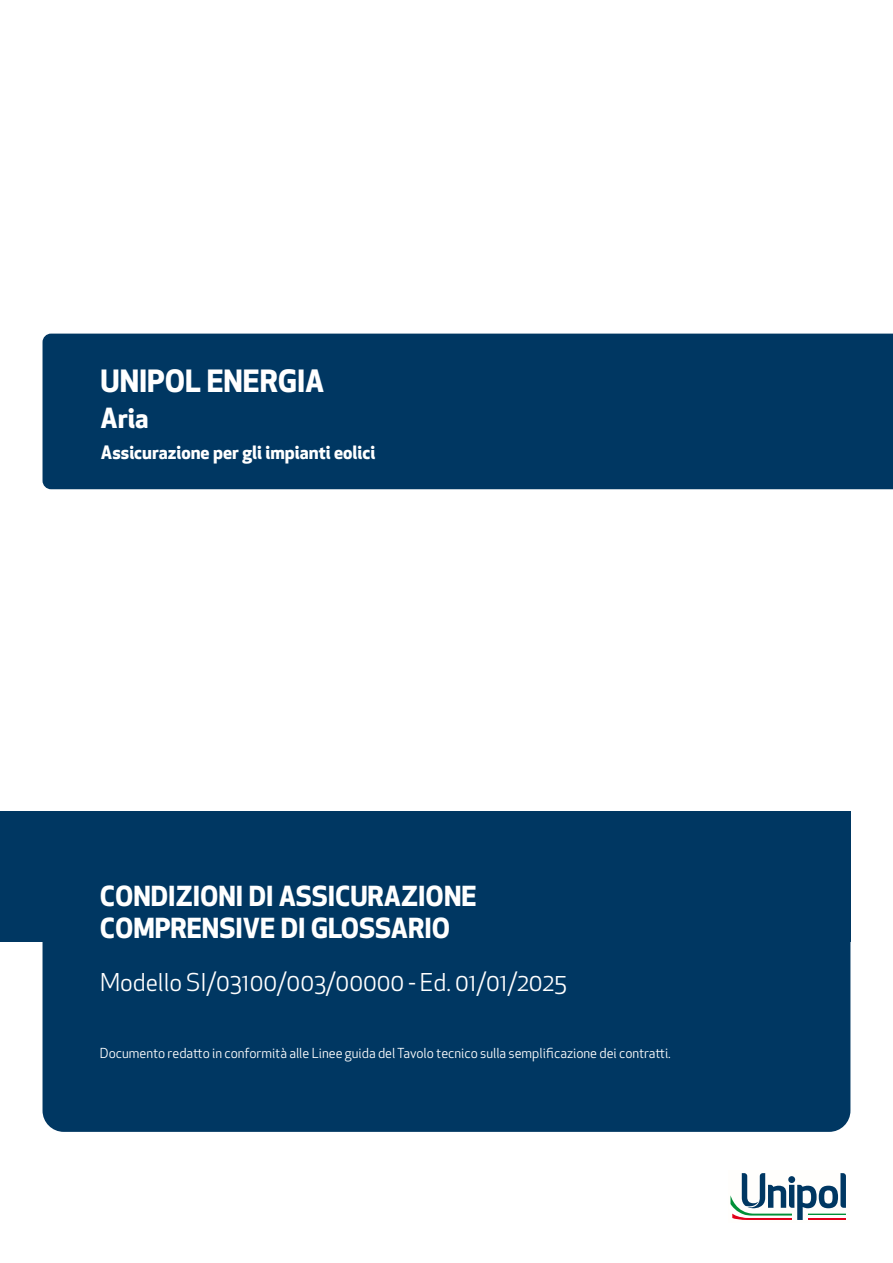
<style>
.page{position:relative;width:893px;height:1263px;background:#fff}
.page>*{position:absolute;margin:0;border:0;box-sizing:border-box;transform-origin:0 0}
.t1{font:700 30px "Apex New";color:#fff}
.t2{font:700 27px/32.4px "Apex New";color:#fff}
.t3{font:24px "Apex New";color:#fff}
.t4{font:700 18px "Apex New";color:#fff}
.t5{font:13.5px "Apex New";color:#fff}
</style>
<div class="page">
<div style="left:0;top:811px;width:850px;height:131px;background:#003762"></div>
<div style="left:43px;top:838px;width:807px;height:294px;background:#003762;border-radius:21px"></div>
<div style="left:43px;top:334px;width:850px;height:155px;background:#003762"></div>
<svg style="left:730px;top:1173px;width:116px;height:47px"></svg>
<hr style="left:808px;top:1218px;width:38px;height:2px;background:#e2001a">
<hr style="left:808px;top:1213px;width:38px;height:3px;background:#009037">
<hr style="left:808px;top:1216px;width:38px;height:2px;background:#fff">
<h1 class="t1" style="left:100px;top:359px;width:225px">UNIPOL ENERGIA</h1>
<h2 class="t2" style="left:100px;top:400px;width:50px">Aria</h2>
<h3 class="t4" style="left:101px;top:439px;width:276px">Assicurazione per gli impianti eolici</h3>
<h2 class="t2" style="left:100px;top:878px;width:378px">CONDIZIONI DI ASSICURAZIONE<br>COMPRENSIVE DI GLOSSARIO</h2>
<h3 class="t3" style="left:100px;top:967px;width:468px">Modello SI/03100/003/00000 - Ed. 01/01/2025</h3>
<p class="t5" style="left:100px;top:1044px;width:572px">Documento redatto in conformità alle Linee guida del Tavolo tecnico sulla semplificazione dei contratti.</p>
</div>
